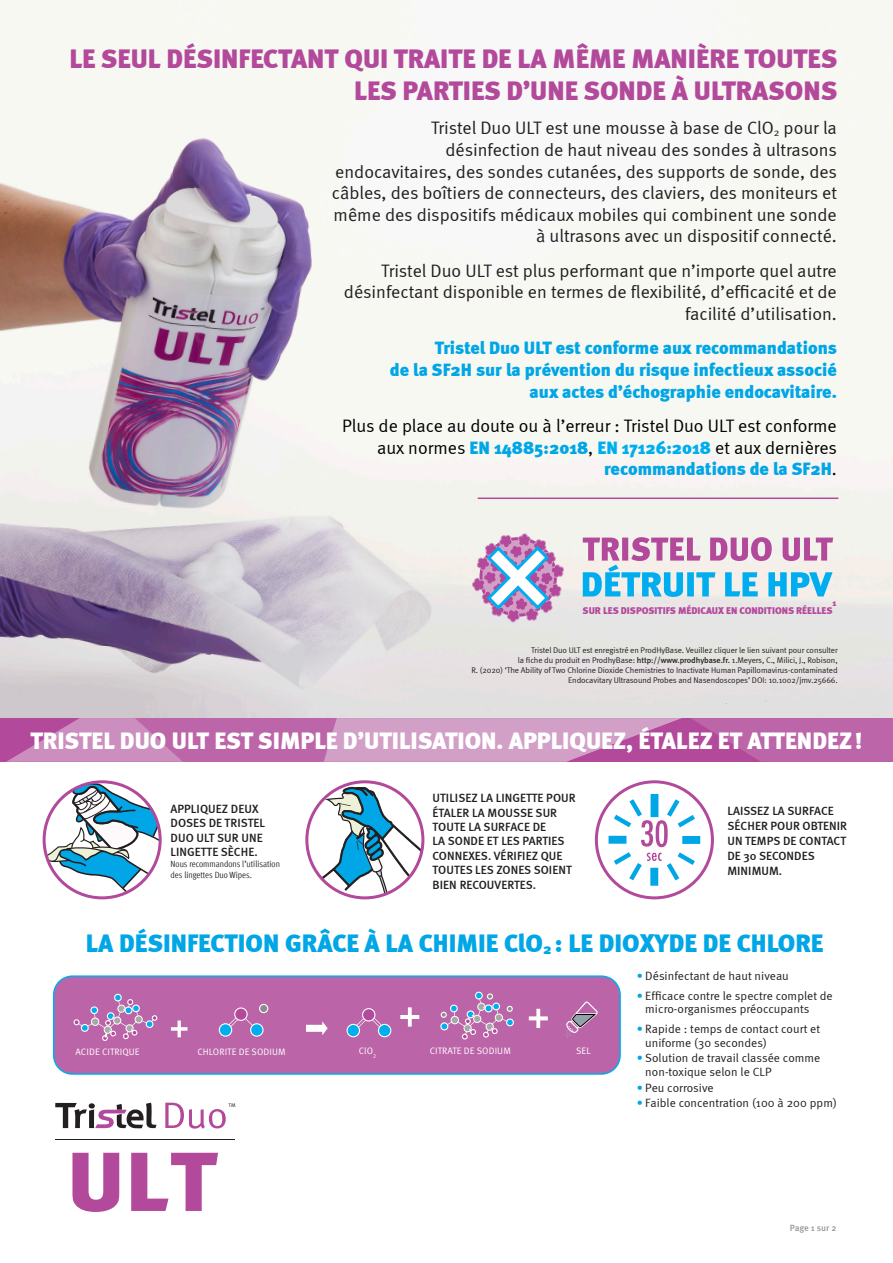
<style>
.page{position:relative;width:893px;height:1263px;background:#fff}
.page>*{position:absolute;margin:0;border:0;box-sizing:border-box;transform-origin:0 0}
.t1{font:900 27px/32.4px "Meta";color:#b3499b;text-align:right}
.t2{font:900 25.5px "Meta";color:#00a6e5}
.t3{font:900 24px "Meta";color:#fff}
.t4{font:18px/21.6px "Meta Normal";color:#231f20;text-align:right}
.t5{font:900 18px/21.6px "Meta";color:#00a6e5;text-align:right}
.t6{font:18px "Meta Normal";color:#000}
.t7{font:500 12px/14.4px "Meta";letter-spacing:.005em;color:#231f20}
.ULT_Bullets{font:12px/13.5px "Meta Normal";letter-spacing:.005em;color:#231f20}
.t8{font:900 9.9px "Meta";color:#b3499b}
.t9{font:9.3px "Meta Pro";letter-spacing:.01em;color:#fff}
.t10{font:condensed 9px/10.8px "Meta Offc";color:#231f20}
.t11{font:500 9px "Meta Pro";letter-spacing:-.005em;color:#939598}
.t12{font:900 9px "Meta";color:#b3499b}
.t13{font:8.25px/9.8px "Meta Normal";letter-spacing:-.01em;color:#231f20;text-align:right}
.t14{font:5.25px "Meta Pro";color:#231f20;scale:1.07 1}
.s1{font-family:"Meta Normal";font-weight:400;color:#000}
.s2{color:#00aeef}
.s3{font-family:"Meta";font-weight:500}
.s4{color:#00a6e5}
</style>
<div class="page">
<img style="left:0;top:0;width:893px;height:718px">
<svg style="left:0;top:718px;width:893px;height:44px;background:#c378b2"></svg>
<hr style="left:56px;top:1139px;width:179px;height:1px;background:#231f20">
<svg style="left:72px;top:1153px;width:47px;height:59px"></svg>
<svg style="left:131px;top:1153px;width:87px;height:58px"></svg>
<svg style="left:55px;top:1103px;width:102px;height:25px"></svg>
<svg style="left:165px;top:1103px;width:61px;height:26px"></svg>
<hr style="left:478px;top:497px;width:360px;height:2px;background:#b3499b">
<svg style="left:472px;top:533px;width:92px;height:89px;background:#c4b2d3"></svg>
<svg style="left:583px;top:537px;width:250px;height:60px;background:#afbedb"></svg>
<svg style="left:44px;top:784px;width:114px;height:114px"></svg>
<div style="left:43px;top:780px;width:119px;height:119px;border:3px solid #b3499b;border-radius:50%"></div>
<svg style="left:309px;top:786px;width:114px;height:112px"></svg>
<div style="left:305px;top:780px;width:119px;height:119px;border:3px solid #b3499b;border-radius:50%"></div>
<svg style="left:596px;top:782px;width:116px;height:116px"></svg>
<div style="left:595px;top:780px;width:119px;height:119px;border:3px solid #b3499b;border-radius:50%"></div>
<svg style="left:609px;top:794px;width:91px;height:91px"></svg>
<div style="left:54px;top:976px;width:566px;height:98px;background:#bb64a8;border-radius:19px"></div>
<div style="left:53px;top:975px;width:568px;height:100px;border:2px solid #00aeef;border-radius:19px"></div>
<svg style="left:357px;top:1019px;width:10px;height:9px"></svg>
<svg style="left:371px;top:1019px;width:10px;height:9px"></svg>
<div style="left:363px;top:1009px;width:12px;height:12px;background:#b3499b;border-radius:50%"></div>
<div style="left:362px;top:1008px;width:13px;height:13px;border:1px solid #fff;border-radius:50%"></div>
<div style="left:347px;top:1024px;width:12px;height:13px;background:#00aeef;border-radius:50%"></div>
<div style="left:347px;top:1024px;width:13px;height:13px;border:1px solid #fff;border-radius:50%"></div>
<div style="left:378px;top:1024px;width:13px;height:13px;background:#00aeef;border-radius:50%"></div>
<div style="left:378px;top:1024px;width:13px;height:13px;border:1px solid #fff;border-radius:50%"></div>
<div style="left:462px;top:1033px;width:6px;height:7px;border:1px solid #fff;border-radius:2px"></div>
<svg style="left:440px;top:991px;width:74px;height:48px"></svg>
<div style="left:487px;top:993px;width:6px;height:7px;border:1px solid #fff;border-radius:2px"></div>
<svg style="left:564px;top:1001px;width:34px;height:37px"></svg>
<div style="left:73px;top:1019px;width:7px;height:6px;border:1px solid #fff;border-radius:2px"></div>
<svg style="left:74px;top:993px;width:84px;height:48px"></svg>
<svg style="left:230px;top:1018px;width:9px;height:10px"></svg>
<svg style="left:244px;top:1017px;width:10px;height:10px"></svg>
<div style="left:235px;top:1008px;width:12px;height:12px;background:#b3499b;border-radius:50%"></div>
<div style="left:234px;top:1007px;width:14px;height:14px;border:1px solid #fff;border-radius:50%"></div>
<div style="left:219px;top:1024px;width:13px;height:12px;background:#00aeef;border-radius:50%"></div>
<div style="left:219px;top:1023px;width:13px;height:14px;border:1px solid #fff;border-radius:50%"></div>
<div style="left:251px;top:1024px;width:12px;height:12px;background:#00aeef;border-radius:50%"></div>
<div style="left:250px;top:1023px;width:14px;height:14px;border:1px solid #fff;border-radius:50%"></div>
<div style="left:260px;top:1004px;width:8px;height:8px;background:#8a8c8f;border-radius:50%"></div>
<div style="left:259px;top:1004px;width:9px;height:9px;border:1px solid #fff;border-radius:50%"></div>
<svg style="left:171px;top:1020px;width:16px;height:17px"></svg>
<svg style="left:306px;top:1021px;width:22px;height:14px"></svg>
<svg style="left:400px;top:1007px;width:19px;height:20px"></svg>
<svg style="left:529px;top:1009px;width:19px;height:19px"></svg>
<p class="t1" style="left:69px;top:42px;width:769px">LE SEUL DÉSINFECTANT QUI TRAITE DE LA MÊME MANIÈRE TOUTES<br>LES PARTIES D’UNE SONDE À ULTRASONS</p>
<p class="t4" style="left:332px;top:117px;width:507px">Tristel Duo ULT est une mousse à base de ClO<sub>2</sub> pour la<br>désinfection de haut niveau des sondes à ultrasons endocavitaires, des sondes cutanées, des supports de sonde, des câbles, des boîtiers de connecteurs, des claviers, des moniteurs et même des dispositifs médicaux mobiles qui combinent une sonde à ultrasons avec un dispositif connecté.</p>
<p class="t4" style="left:344px;top:260px;width:494px">Tristel Duo ULT est plus performant que n’importe quel autre désinfectant disponible en termes de flexibilité, d’efficacité et de facilité d’utilisation.</p>
<p class="t5" style="left:435px;top:337px;width:404px">Tristel Duo ULT est conforme aux recommandations</p>
<p class="t5" style="left:390px;top:359px;width:448px">de la SF2H sur la prévention du risque infectieux associé</p>
<p class="t5" style="left:530px;top:380px;width:309px">aux actes d’échographie endocavitaire.</p>
<p class="t6" style="left:342px;top:415px;width:496px">Plus de place au doute ou à l’erreur : Tristel Duo ULT est conforme</p>
<p class="t5" style="left:377px;top:436px;width:461px"><span class="s1">aux normes</span> EN 14885:2018<span class="s1">,</span> <span class="s2">EN 17126:2018</span> <span class="s1">et aux dernières </span>recommandations de la SF2H<span class="s1">.</span></p>
<p class="t12" style="left:832px;top:598px;width:5px">1</p>
<p class="t8" style="left:583px;top:605px;width:251px">SUR LES DISPOSITIFS MÉDICAUX EN CONDITIONS RÉELLES</p>
<p class="t13" style="left:531px;top:646px;width:308px">Tristel Duo ULT est enregistré en ProdHyBase. Veuillez cliquer le lien suivant pour consulter</p>
<p class="t13" style="left:518px;top:655px;width:321px">la fiche du produit en ProdhyBase: <span class="s3">http://www.prodhybase.fr.</span> 1.Meyers, C., Milici, J., Robison,</p>
<p class="t13" style="left:471px;top:665px;width:368px">R. (2020) ‘The Ability of Two Chlorine Dioxide Chemistries to Inactivate Human Papillomavirus-contaminated<br>Endocavitary Ultrasound Probes and Nasendoscopes’ DOI: 10.1002/jmv.25666.</p>
<p class="t3" style="left:30px;top:726px;width:833px">TRISTEL DUO ULT EST SIMPLE D’UTILISATION. APPLIQUEZ, ÉTALEZ ET ATTENDEZ!</p>
<p class="t7" style="left:171px;top:801px;width:96px">APPLIQUEZ DEUX<br>DOSES DE TRISTEL<br>DUO ULT SUR UNE<br>LINGETTE SÈCHE.</p>
<p class="t10" style="left:171px;top:859px;width:111px">Nous recommandons l’utilisation des lingettes Duo Wipes.</p>
<p class="t7" style="left:433px;top:791px;width:145px">UTILISEZ LA LINGETTE POUR<br>ÉTALER LA MOUSSE SUR<br>TOUTE LA SURFACE DE</p>
<p class="t7" style="left:433px;top:834px;width:141px">LA SONDE ET LES PARTIES<br>CONNEXES. VÉRIFIEZ QUE<br>TOUTES LES ZONES SOIENT<br>BIEN RECOUVERTES.</p>
<p class="t7" style="left:727px;top:804px;width:121px;line-height:15px">LAISSEZ LA SURFACE<br>SÉCHER POUR OBTENIR<br>UN TEMPS DE CONTACT<br>DE 30 SECONDES<br>MINIMUM.</p>
<p class="t2" style="left:86px;top:927px;width:739px">LA DÉSINFECTION GRÂCE À LA CHIMIE ClO<sub>2</sub> : LE DIOXYDE DE CHLORE</p>
<p class="ULT_Bullets" style="left:637px;top:969px;width:154px"><span class="s4">•</span> Désinfectant de haut niveau</p>
<p class="ULT_Bullets" style="left:645px;top:989px;width:189px;text-indent:-9px"><span class="s4">•</span> Efficace contre le spectre complet de micro-organismes préoccupants</p>
<p class="ULT_Bullets" style="left:645px;top:1022px;width:176px;text-indent:-9px"><span class="s4">•</span> Rapide : temps de contact court et uniforme (30 secondes)</p>
<p class="ULT_Bullets" style="left:645px;top:1051px;width:177px;text-indent:-9px"><span class="s4">•</span> Solution de travail classée comme non-toxique selon le CLP</p>
<p class="ULT_Bullets" style="left:637px;top:1080px;width:78px"><span class="s4">•</span> Peu corrosive</p>
<p class="ULT_Bullets" style="left:637px;top:1096px;width:202px"><span class="s4">•</span> Faible concentration (100 à 200 ppm)</p>
<p class="t9" style="left:75px;top:1046px;width:66px">ACIDE CITRIQUE</p>
<p class="t9" style="left:197px;top:1046px;width:90px">CHLORITE DE SODIUM</p>
<p class="t9" style="left:359px;top:1045px;width:19px">ClO<sub>2</sub></p>
<p class="t9" style="left:430px;top:1045px;width:83px">CITRATE DE SODIUM</p>
<p class="t9" style="left:576px;top:1045px;width:16px">SEL</p>
<p class="t14" style="left:229px;top:1102px;width:8px">TM</p>
<p class="t11" style="left:790px;top:1223px;width:48px">Page 1 sur 2</p>
</div>
